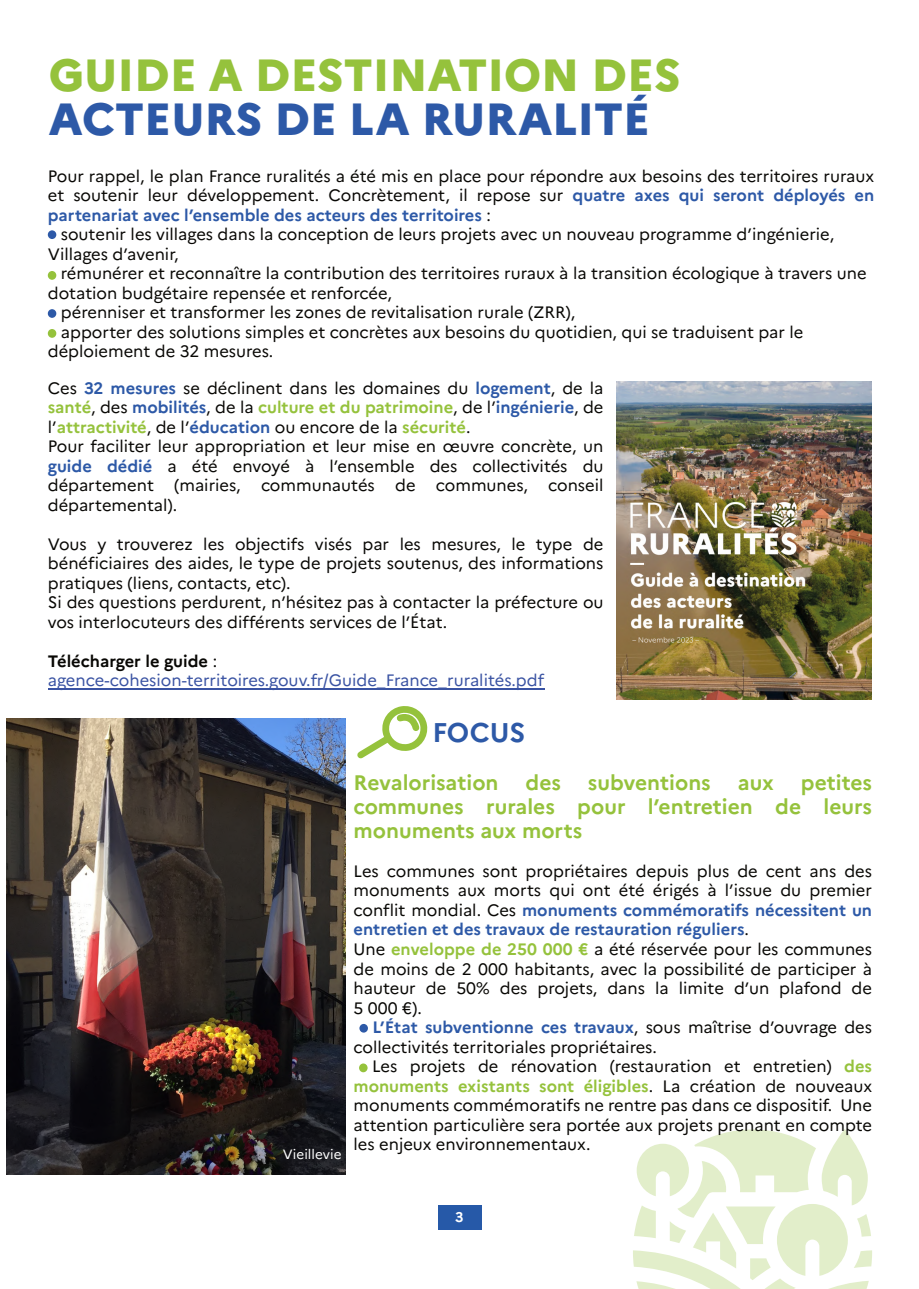
<style>
.page{position:relative;width:919px;height:1289px;background:#fff}
.page>*{position:absolute;margin:0;border:0;box-sizing:border-box;transform-origin:0 0}
.t1{font:800 45px "Marianne";color:#95c23c}
.t2{font:800 45px "Marianne";color:#2d59a7}
.t3{font:700 27px "Marianne";color:#2d59a7}
.t4{font:700 21px/24px "Marianne";color:#95c23c;text-align:justify}
.t5{font:16.5px/19.5px "Marianne";color:#080704}
.t6{font:16.5px/19.5px "Marianne";color:#3a53a3}
.t7{font:700 16.5px "Marianne";color:#2d59a7}
.t8{font:700 14.1px "Marianne";color:#fff}
.t9{font:13.5px "Marianne";color:#fff}
.s1{font-weight:700;color:#2d59a7}
.s2{font-weight:400;color:#080704}
.s3{font-weight:700;color:#95c23c}
.s4{font-weight:700;color:#080704}
.s5{color:#080704}
</style>
<div class="page">
<div style="left:438px;top:1204px;width:43px;height:25px;background:#2659a8"></div>
<svg style="left:633px;top:1129px;width:239px;height:159px"></svg>
<hr style="left:48px;top:688px;width:496px;height:1px;background:#3a53a3">
<img style="left:616px;top:381px;width:255px;height:318px">
<div style="left:48px;top:230px;width:8px;height:9px;background:#2d59a7;border-radius:50%"></div>
<div style="left:48px;top:309px;width:8px;height:9px;background:#2d59a7;border-radius:50%"></div>
<div style="left:48px;top:271px;width:8px;height:9px;background:#95c23c;border-radius:50%"></div>
<div style="left:48px;top:329px;width:8px;height:9px;background:#95c23c;border-radius:50%"></div>
<svg style="left:357px;top:706px;width:71px;height:53px"></svg>
<img style="left:7px;top:718px;width:338px;height:456px">
<svg style="left:359px;top:1023px;width:9px;height:9px"></svg>
<div style="left:359px;top:1063px;width:8px;height:9px;background:#95c23c;border-radius:50%"></div>
<h1 class="t1" style="left:49px;top:57px;width:633px">GUIDE A DESTINATION DES</h1>
<h1 class="t2" style="left:49px;top:101px;width:602px">ACTEURS DE LA RURALITÉ</h1>
<p class="t5" style="left:48px;top:168px;width:827px">Pour rappel, le plan France ruralités a été mis en place pour répondre aux besoins des territoires ruraux</p>
<p class="t5" style="left:48px;top:187px;width:827px">et soutenir leur développement. Concrètement, il repose sur <span class="s1">quatre axes qui seront déployés en</span></p>
<p class="t7" style="left:48px;top:208px;width:444px">partenariat avec l’ensemble des acteurs des territoires <span class="s2">:</span></p>
<p class="t5" style="left:61px;top:226px;width:774px">soutenir les villages dans la conception de leurs projets avec un nouveau programme d’ingénierie,</p>
<p class="t5" style="left:48px;top:246px;width:132px">Villages d’avenir,</p>
<p class="t5" style="left:61px;top:265px;width:807px">rémunérer et reconnaître la contribution des territoires ruraux à la transition écologique à travers une</p>
<p class="t5" style="left:48px;top:285px;width:345px">dotation budgétaire repensée et renforcée,</p>
<p class="t5" style="left:61px;top:304px;width:516px">pérenniser et transformer les zones de revitalisation rurale (ZRR),</p>
<p class="t5" style="left:61px;top:324px;width:744px">apporter des solutions simples et concrètes aux besoins du quotidien, qui se traduisent par le</p>
<p class="t5" style="left:48px;top:343px;width:227px">déploiement de 32 mesures.</p>
<p class="t5" style="left:48px;top:380px;width:557px">Ces <span class="s1">32 mesures</span> se déclinent dans les domaines du <span class="s1">logement</span>, de la <span class="s3">santé</span>, des <span class="s1">mobilités</span>, de la <span class="s3">culture et du patrimoine</span>, de l’<span class="s1">ingénierie</span>, de l’<span class="s3">attractivité</span>, de l’<span class="s1">éducation</span> ou encore de la <span class="s3">sécurité</span>.<br>Pour faciliter leur appropriation et leur mise en œuvre concrète, un <span class="s1">guide dédié</span> a été envoyé à l’ensemble des collectivités du département (mairies, communautés de communes, conseil départemental).</p>
<p class="t5" style="left:48px;top:536px;width:557px">Vous y trouverez les objectifs visés par les mesures, le type de bénéficiaires des aides, le type de projets soutenus, des informations pratiques (liens, contacts, etc).<br>Si des questions perdurent, n’hésitez pas à contacter la préfecture ou vos interlocuteurs des différents services de l’État.</p>
<p class="t6" style="left:48px;top:653px;width:498px"><span class="s4">Télécharger le guide</span> <span class="s5">: </span>agence-cohesion-territoires.gouv.fr/Guide_France_ruralités.pdf</p>
<p class="t9" style="left:283px;top:1148px;width:60px">Vieillevie</p>
<h2 class="t3" style="left:432px;top:721px;width:95px">FOCUS</h2>
<p class="t4" style="left:353px;top:772px;width:146px">Revalorisation</p>
<p class="t4" style="left:525px;top:772px;width:37px">des</p>
<p class="t4" style="left:588px;top:772px;width:124px">subventions</p>
<p class="t4" style="left:737px;top:772px;width:37px">aux</p>
<p class="t4" style="left:353px;top:772px;width:520px;text-indent:447px">petites communes rurales pour l’entretien de leurs monuments aux morts</p>
<p class="t5" style="left:353px;top:863px;width:520px">Les communes sont propriétaires depuis plus de cent ans des monuments aux morts qui ont été érigés à l’issue du premier conflit mondial. Ces <span class="s1">monuments commémoratifs nécessitent un entretien et des travaux de restauration réguliers</span>.<br>Une <span class="s3">enveloppe de 250 000 €</span> a été réservée pour les communes de moins de 2 000 habitants, avec la possibilité de participer à hauteur de 50% des projets, dans la limite d’un plafond de 5 000 €).</p>
<p class="t5" style="left:353px;top:1019px;width:520px;text-indent:19px"><span class="s1">L’État subventionne ces travaux</span>, sous maîtrise d’ouvrage des collectivités territoriales propriétaires.</p>
<p class="t5" style="left:353px;top:1058px;width:520px;text-align:justify;text-indent:19px">Les projets de rénovation (restauration et entretien) <span class="s3">des monuments existants sont éligibles</span>. La création de nouveaux monuments commémoratifs ne rentre pas dans ce dispositif. Une attention particulière sera portée aux projets prenant en compte les enjeux environnementaux.</p>
<p class="t8" style="left:455px;top:1211px;width:10px">3</p>
</div>
